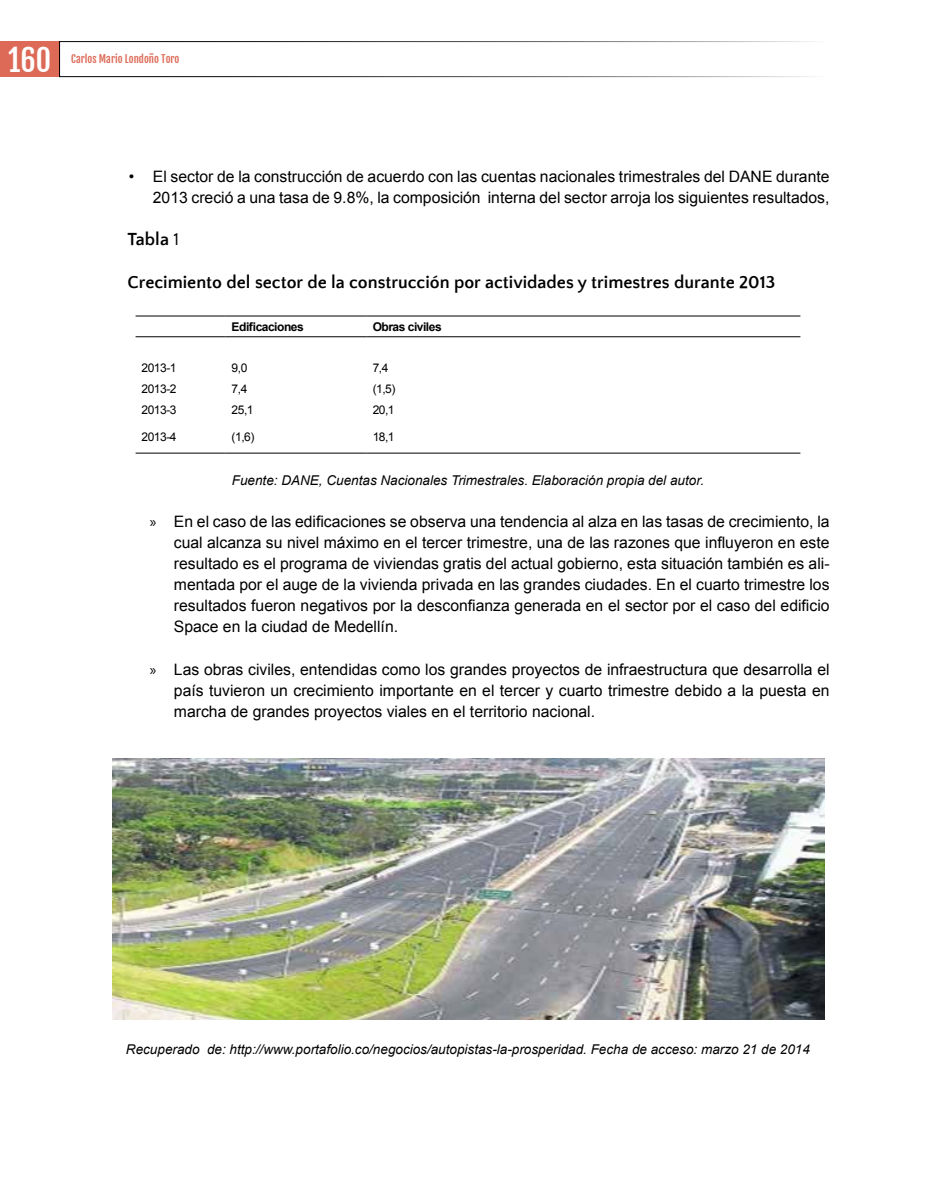
<style>
.page{position:relative;width:936px;height:1191px;background:#fff}
.page>*{position:absolute;margin:0;border:0;box-sizing:border-box;transform-origin:0 0}
.t1{font:30px "Fjalla One";color:#fff}
.t2{font:700 18px "Quattrocento Sans";color:#000}
.t3{font:15.75px/21px "Arial";color:#000;text-align:justify}
.t4{font:italic 13.5px "Arial";color:#000}
.t5{font:12px "Arial";letter-spacing:-.04em;color:#000}
.t6{font:700 12px "Arial";letter-spacing:-.04em;color:#000}
.t7{font:10.5px "Fjalla One";color:#dc6a56}
.s1{font-weight:400}
.s2{font-family:"Myriad Pro"}
</style>
<div class="page">
<div style="left:0;top:41px;width:60px;height:36px;background:#dc6a56"></div>
<div style="left:59px;top:41px;width:770px;height:36px;border:1px solid #fff"></div>
<hr style="left:136px;top:316px;width:90px;height:1px;background:#000">
<hr style="left:226px;top:316px;width:141px;height:1px;background:#000">
<hr style="left:367px;top:316px;width:433px;height:1px;background:#000">
<hr style="left:136px;top:336px;width:90px;height:1px;background:#000">
<hr style="left:226px;top:336px;width:141px;height:1px;background:#000">
<hr style="left:367px;top:336px;width:433px;height:1px;background:#000">
<hr style="left:136px;top:453px;width:90px;height:1px;background:#000">
<hr style="left:226px;top:453px;width:141px;height:1px;background:#000">
<hr style="left:367px;top:453px;width:433px;height:1px;background:#000">
<img style="left:112px;top:758px;width:712px;height:261px">
<h1 class="t1" style="left:8px;top:41px;width:44px">160</h1>
<p class="t7" style="left:71px;top:53px;width:110px">Carlos Mario Londoño Toro</p>
<p class="t3" style="left:129px;top:165px;width:702px;text-align:right">• El sector de la construcción de acuerdo con las cuentas nacionales trimestrales del DANE durante<br>2013 creció a una tasa de 9.8%, la composición interna del sector arroja los siguientes resultados,</p>
<p class="t2" style="left:128px;top:230px;width:53px">Tabla <span class="s1">1</span></p>
<p class="t2" style="left:128px;top:273px;width:649px">Crecimiento del sector de la construcción por actividades y trimestres durante 2013</p>
<p class="t6" style="left:232px;top:318px;width:74px">Edificaciones</p>
<p class="t6" style="left:373px;top:318px;width:70px">Obras civiles</p>
<p class="t5" style="left:142px;top:360px;width:36px">2013-1</p>
<p class="t5" style="left:232px;top:360px;width:17px">9,0</p>
<p class="t5" style="left:373px;top:360px;width:17px">7,4</p>
<p class="t5" style="left:142px;top:380px;width:36px">2013-2</p>
<p class="t5" style="left:232px;top:380px;width:17px">7,4</p>
<p class="t5" style="left:373px;top:380px;width:24px">(1,5)</p>
<p class="t5" style="left:142px;top:401px;width:36px">2013-3</p>
<p class="t5" style="left:232px;top:401px;width:23px">25,1</p>
<p class="t5" style="left:373px;top:401px;width:23px">20,1</p>
<p class="t5" style="left:142px;top:428px;width:36px">2013-4</p>
<p class="t5" style="left:232px;top:428px;width:24px">(1,6)</p>
<p class="t5" style="left:373px;top:428px;width:23px">18,1</p>
<p class="t4" style="left:232px;top:471px;width:473px">Fuente: DANE, Cuentas Nacionales Trimestrales. Elaboración propia del autor.</p>
<p class="t3" style="left:174px;top:511px;width:657px;text-indent:-24px"><span class="s2">»</span> En el caso de las edificaciones se observa una tendencia al alza en las tasas de crecimiento, la cual alcanza su nivel máximo en el tercer trimestre, una de las razones que influyeron en este resultado es el programa de viviendas gratis del actual gobierno, esta situación también es ali&shy;mentada por el auge de la vivienda privada en las grandes ciudades. En el cuarto trimestre los resultados fueron negativos por la desconfianza generada en el sector por el caso del edificio Space en la ciudad de Medellín.</p>
<p class="t3" style="left:174px;top:658px;width:657px;text-indent:-24px"><span class="s2">»</span> Las obras civiles, entendidas como los grandes proyectos de infraestructura que desarrolla el país tuvieron un crecimiento importante en el tercer y cuarto trimestre debido a la puesta en marcha de grandes proyectos viales en el territorio nacional.</p>
<p class="t4" style="left:126px;top:1040px;width:685px">Recuperado de: http://www.portafolio.co/negocios/autopistas-la-prosperidad. Fecha de acceso: marzo 21 de 2014</p>
</div>
